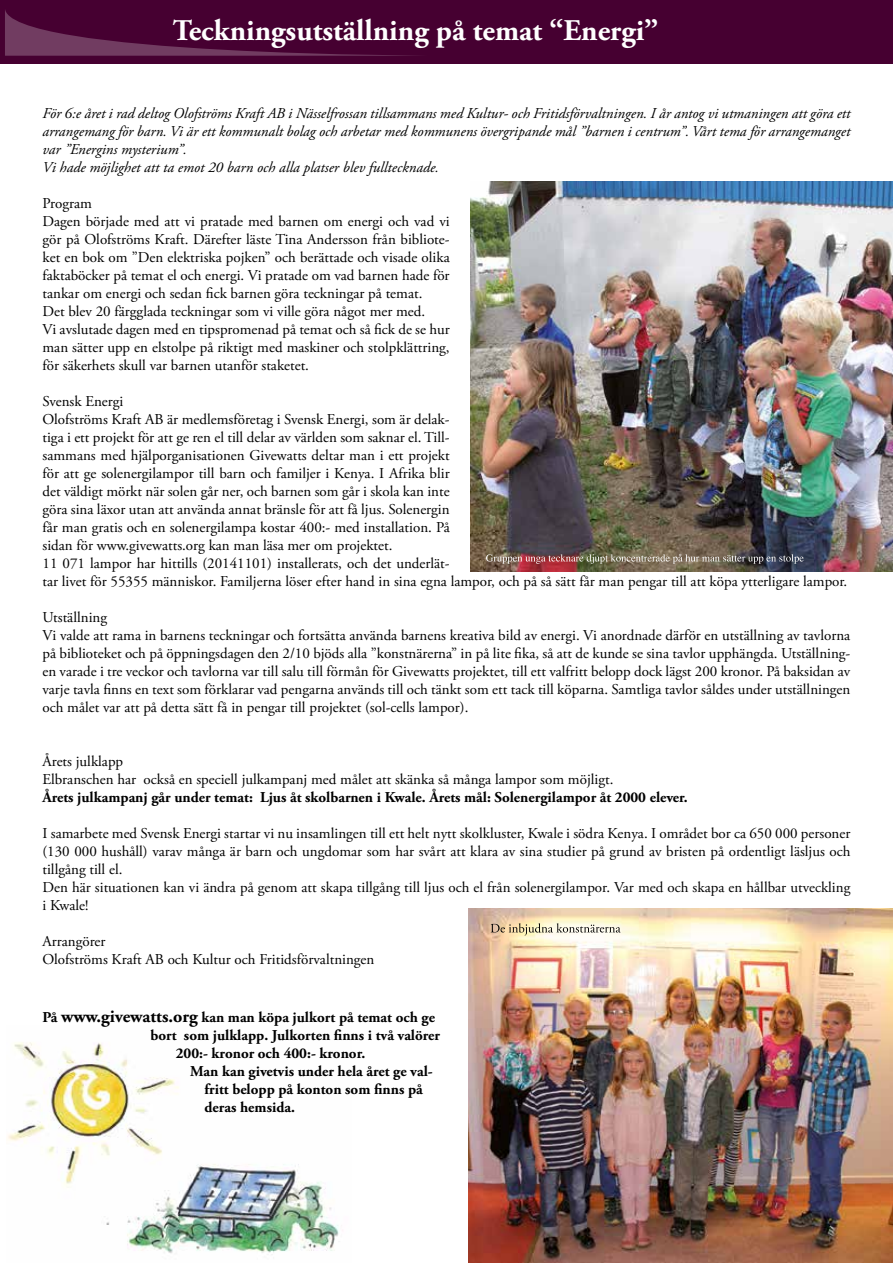
<style>
.page{position:relative;width:893px;height:1263px;background:#fff}
.page>*{position:absolute;margin:0;border:0;box-sizing:border-box;transform-origin:0 0}
.t1{font:700 30px "Adobe Garamond Pro";color:#fff}
.t2{font:15px/18px "Adobe Garamond Pro";color:#000}
.t3{font:italic 15px/18px "Adobe Garamond Pro";color:#000}
.t4{font:700 15px "Adobe Garamond Pro";color:#000}
.s1{font-size:18px}
</style>
<div class="page">
<img style="left:8px;top:1042px;width:331px;height:211px">
<div style="left:0;top:0;width:893px;height:63px;background:#460031"></div>
<svg style="left:5px;top:10px;width:412px;height:46px"></svg>
<img style="left:471px;top:182px;width:422px;height:389px">
<img style="left:468px;top:909px;width:425px;height:354px">
<img style="left:486px;top:554px;width:318px;height:10px">
<svg style="left:491px;top:923px;width:130px;height:13px;background:#d5cdb4"></svg>
<h1 class="t1" style="left:173px;top:13px;width:487px">Teckningsutställning på temat “Energi”</h1>
<p class="t3" style="left:43px;top:105px;width:809px">För 6:e året i rad deltog Olofströms Kraft AB i Nässelfrossan tillsammans med Kultur- och Fritidsförvaltningen. I år antog vi utmaningen att göra ett arrangemang för barn. Vi är ett kommunalt bolag och arbetar med kommunens övergripande mål ”barnen i centrum”. Vårt tema för arrangemanget var ”Energins mysterium”.<br>Vi hade möjlighet att ta emot 20 barn och alla platser blev fulltecknade.</p>
<p class="t2" style="left:43px;top:195px;width:409px">Program<br>Dagen började med att vi pratade med barnen om energi och vad vi gör på Olofströms Kraft. Därefter läste Tina Andersson från bibliote&shy;ket en bok om ”Den elektriska pojken” och berättade och visade olika faktaböcker på temat el och energi. Vi pratade om vad barnen hade för tankar om energi och sedan fick barnen göra teckningar på temat.<br>Det blev 20 färgglada teckningar som vi ville göra något mer med.<br>Vi avslutade dagen med en tipspromenad på temat och så fick de se hur man sätter upp en elstolpe på riktigt med maskiner och stolpklättring, för säkerhets skull var barnen utanför staketet.</p>
<p class="t2" style="left:43px;top:393px;width:806px">Svensk Energi<br>Olofströms Kraft AB är medlemsföretag i Svensk Energi, som är delak-<br>tiga i ett projekt för att ge ren el till delar av världen som saknar el. Till-<br>sammans med hjälporganisationen Givewatts deltar man i ett projekt<br>för att ge solenergilampor till barn och familjer i Kenya. I Afrika blir<br>det väldigt mörkt när solen går ner, och barnen som går i skola kan inte<br>göra sina läxor utan att använda annat bränsle för att få ljus. Solenergin<br>får man gratis och en solenergilampa kostar 400:- med installation. På<br>sidan för www.givewatts.org kan man läsa mer om projektet.<br>11 071 lampor har hittills (20141101) installerats, och det underlät-<br>tar livet för 55355 människor. Familjerna löser efter hand in sina egna lampor, och på så sätt får man pengar till att köpa ytterligare lampor.</p>
<p class="t2" style="left:43px;top:609px;width:809px">Utställning<br>Vi valde att rama in barnens teckningar och fortsätta använda barnens kreativa bild av energi. Vi anordnade därför en utställning av tavlorna på biblioteket och på öppningsdagen den 2/10 bjöds alla ”konstnärerna” in på lite fika, så att de kunde se sina tavlor upphängda. Utställning&shy;en varade i tre veckor och tavlorna var till salu till förmån för Givewatts projektet, till ett valfritt belopp dock lägst 200 kronor. På baksidan av varje tavla finns en text som förklarar vad pengarna används till och tänkt som ett tack till köparna. Samtliga tavlor såldes under utställningen och målet var att på detta sätt få in pengar till projektet (sol-cells lampor).</p>
<p class="t2" style="left:43px;top:753px;width:572px">Årets julklapp<br>Elbranschen har också en speciell julkampanj med målet att skänka så många lampor som möjligt.</p>
<p class="t4" style="left:43px;top:789px;width:647px">Årets julkampanj går under temat: Ljus åt skolbarnen i Kwale. Årets mål: Solenergilampor åt 2000 elever.</p>
<p class="t2" style="left:43px;top:825px;width:809px">I samarbete med Svensk Energi startar vi nu insamlingen till ett helt nytt skolkluster, Kwale i södra Kenya. I området bor ca 650 000 personer (130 000 hushåll) varav många är barn och ungdomar som har svårt att klara av sina studier på grund av bristen på ordentligt läsljus och tillgång till el.<br>Den här situationen kan vi ändra på genom att skapa tillgång till ljus och el från solenergilampor. Var med och skapa en hållbar utveckling i Kwale!</p>
<p class="t2" style="left:43px;top:933px;width:333px">Arrangörer<br>Olofströms Kraft AB och Kultur och Fritidsförvaltningen</p>
<p class="t4" style="left:43px;top:1008px;width:394px">På <span class="s1">www.givewatts.org</span> kan man köpa julkort på temat och ge</p>
<p class="t4" style="left:151px;top:1026px;width:291px">bort som julklapp. Julkorten finns i två valörer</p>
<p class="t4" style="left:176px;top:1044px;width:191px">200:- kronor och 400:- kronor.</p>
<p class="t4" style="left:190px;top:1062px;width:244px">Man kan givetvis under hela året ge val-</p>
<p class="t4" style="left:205px;top:1080px;width:220px">fritt belopp på konton som finns på</p>
<p class="t4" style="left:205px;top:1098px;width:92px">deras hemsida.</p>
</div>
